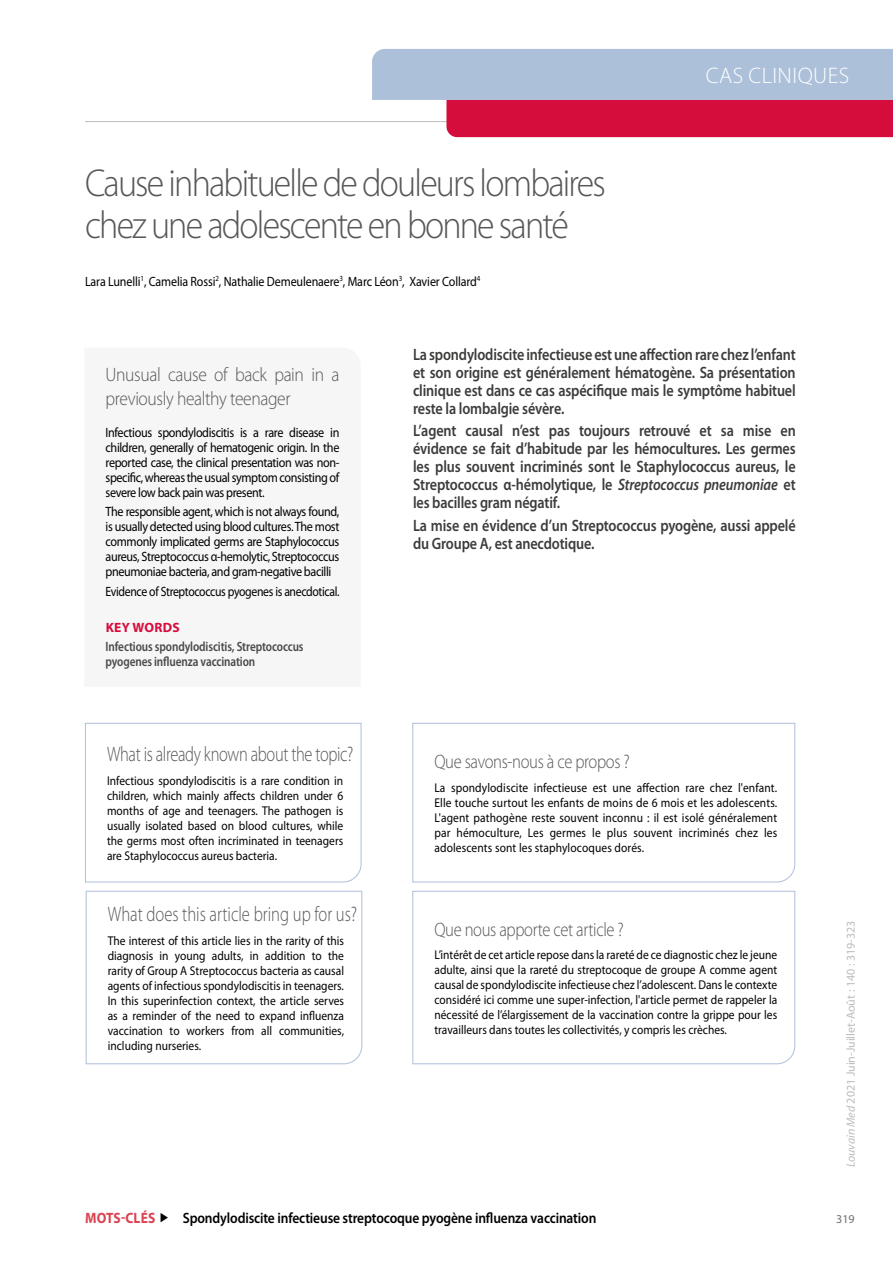
<style>
.page{position:relative;width:893px;height:1263px;background:#fff}
.page>*{position:absolute;margin:0;border:0;box-sizing:border-box;transform-origin:0 0}
.t1{font:300 39px/42px "Myriad Pro";letter-spacing:-.05em;color:#575756;scale:.92 1}
.t2{font:300 22.5px "Myriad Pro";letter-spacing:.02em;color:#fff}
.t3{font:300 21px "Myriad Pro";letter-spacing:-.015em;color:#575756;scale:.78 1}
.t4{font:300 21px "Myriad Pro";letter-spacing:-.015em;color:#575756;scale:.79 1}
.t5{font:300 19.5px/24px "Myriad Pro";letter-spacing:-.02em;color:#575756;scale:.9 1}
.t6{font:300 19.5px "Myriad Pro";letter-spacing:-.02em;color:#575756;scale:.85 1}
.t7{font:600 16.5px/18px "Myriad Pro";letter-spacing:-.01em;color:#3c3c3b;text-align:justify;scale:.86 1}
.t8{font:600 15px "Myriad Pro";letter-spacing:-.01em;color:#000;scale:.9 1}
.t9{font:700 15px "Myriad Pro";letter-spacing:.01em;color:#db4252;scale:.9 1}
.t10{font:13.5px/15px "Myriad Pro";letter-spacing:-.03em;color:#000;text-align:justify;scale:.9 1}
.t11{font:13.5px "Myriad Pro";letter-spacing:-.01em;color:#000;scale:.89 1}
.t12{font:600 semi-condensed 13.5px/15px "Myriad Pro";letter-spacing:-.01em;color:#4a4a49;scale:.9 1}
.t13{font:13.5px "Myriad Pro";letter-spacing:-.03em;color:#000;scale:.87 1}
.t14{font:700 13.5px "Myriad Pro";letter-spacing:.02em;color:#d50d3d}
.t15{font:12.75px/15px "Myriad Pro";color:#000;text-align:justify;scale:.9 1}
.t16{font:12px "Myriad Pro";color:#bcbcbc}
.t17{font:12px "Myriad Pro";color:#706f6f}
.s1{font-style:italic}
</style>
<div class="page">
<hr style="left:85px;top:121px;width:723px;height:1px;background:#bcbcbc">
<svg style="left:372px;top:49px;width:521px;height:88px;background:#c083a3"></svg>
<svg style="left:85px;top:722px;width:277px;height:161px"></svg>
<svg style="left:412px;top:722px;width:383px;height:161px"></svg>
<svg style="left:85px;top:890px;width:278px;height:174px"></svg>
<svg style="left:412px;top:890px;width:384px;height:174px"></svg>
<h1 class="t1" style="left:85px;top:163px;width:568px">Cause inhabituelle de douleurs lombaires chez une adolescente en bonne santé</h1>
<p class="t11" style="left:85px;top:274px;width:446px">Lara Lunelli<sup>1</sup>, Camelia Rossi<sup>2</sup>, Nathalie Demeulenaere<sup>3</sup>, Marc Léon<sup>3</sup>, Xavier Collard<sup>4</sup></p>
<h2 class="t2" style="left:706px;top:63px;width:145px">CAS CLINIQUES</h2>
<h3 class="t5" style="left:106px;top:363px;width:261px">Unusual cause of back pain in a previously healthy teenager</h3>
<p class="t10" style="left:106px;top:425px;width:261px">Infectious spondylodiscitis is a rare disease in children, generally of hematogenic origin. In the reported case, the clinical presentation was non&shy;specific, whereas the usual symptom consisting of severe low back pain was present.</p>
<p class="t10" style="left:106px;top:504px;width:261px">The responsible agent, which is not always found, is usually detected using blood cultures. The most commonly implicated germs are Staphylococcus aureus, Streptococcus α-hemolytic, Streptococcus pneumoniae bacteria, and gram-negative bacilli</p>
<p class="t13" style="left:106px;top:584px;width:270px">Evidence of Streptococcus pyogenes is anecdotical.</p>
<p class="t14" style="left:106px;top:620px;width:76px">KEY WORDS</p>
<p class="t12" style="left:106px;top:639px;width:222px">Infectious spondylodiscitis, Streptococcus pyogenes influenza vaccination</p>
<h3 class="t3" style="left:107px;top:743px;width:317px">What is already known about the topic?</h3>
<p class="t15" style="left:107px;top:773px;width:264px">Infectious spondylodiscitis is a rare condition in children, which mainly affects children under 6 months of age and teenagers. The pathogen is usually isolated based on blood cultures, while the germs most often incriminated in teenagers are Staphylococcus aureus bacteria.</p>
<h3 class="t4" style="left:108px;top:903px;width:317px">What does this article bring up for us?</h3>
<p class="t15" style="left:108px;top:933px;width:264px">The interest of this article lies in the rarity of this diagnosis in young adults, in addition to the rarity of Group A Streptococcus bacteria as causal agents of infectious spondylodiscitis in teenagers.<br>In this superinfection context, the article serves as a reminder of the need to expand influenza vaccination to workers from all communities, including nurseries.</p>
<p class="t7" style="left:413px;top:346px;width:447px">La spondylodiscite infectieuse est une affection rare chez l’enfant et son origine est généralement hématogène. Sa présentation clinique est dans ce cas aspécifique mais le symptôme habituel reste la lombalgie sévère.</p>
<p class="t7" style="left:413px;top:422px;width:447px">L’agent causal n’est pas toujours retrouvé et sa mise en évidence se fait d’habitude par les hémocultures. Les germes les plus souvent incriminés sont le Staphylococcus aureus, le Streptococcus α-hémolytique, le <span class="s1">Streptococcus pneumoniae</span> et les bacilles gram négatif.</p>
<p class="t7" style="left:413px;top:516px;width:447px">La mise en évidence d’un Streptococcus pyogène, aussi appelé du Groupe A, est anecdotique.</p>
<h3 class="t6" style="left:434px;top:751px;width:231px">Que savons-nous à ce propos ?</h3>
<p class="t15" style="left:434px;top:780px;width:382px">La spondylodiscite infectieuse est une affection rare chez l'enfant.<br>Elle touche surtout les enfants de moins de 6 mois et les adolescents.<br>L'agent pathogène reste souvent inconnu : il est isolé généralement par hémoculture, Les germes le plus souvent incriminés chez les adolescents sont les staphylocoques dorés.</p>
<h3 class="t6" style="left:434px;top:918px;width:224px">Que nous apporte cet article ?</h3>
<p class="t15" style="left:434px;top:947px;width:382px">L’intérêt de cet article repose dans la rareté de ce diagnostic chez le jeune adulte, ainsi que la rareté du streptocoque de groupe A comme agent causal de spondylodiscite infectieuse chez l’adolescent. Dans le contexte considéré ici comme une super-infection, l'article permet de rappeler la nécessité de l’élargissement de la vaccination contre la grippe pour les travailleurs dans toutes les collectivités, y compris les crèches.</p>
<p class="t9" style="left:85px;top:1209px;width:79px">MOTS-CLÉS</p>
<p class="t8" style="left:183px;top:1209px;width:461px">Spondylodiscite infectieuse streptocoque pyogène influenza vaccination</p>
<p class="t16" style="left:844px;top:1167px;width:248px;rotate:-90deg"><span class="s1">Louvain Med</span> 2021 Juin-Juillet-Août : 140 : 319-323</p>
<p class="t17" style="left:836px;top:1212px;width:20px">319</p>
</div>
